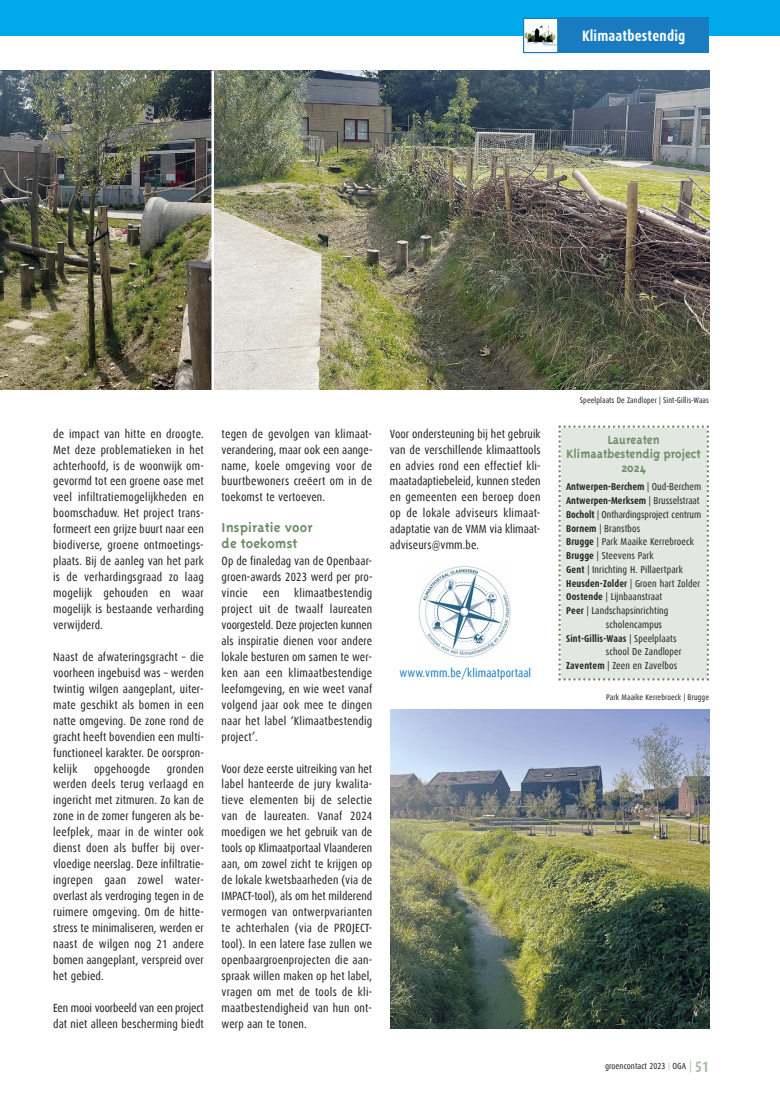
<style>
.page{position:relative;width:780px;height:1099px;background:#fff}
.page>*{position:absolute;margin:0;border:0;box-sizing:border-box;transform-origin:0 0}
.t1{font:700 15px/16px "Triplex";letter-spacing:.01em;color:#6e8e67}
.t2{font:700 15px "Dax Condensed";letter-spacing:.01em;color:#fff}
.t3{font:700 13.75px/13.5px "Triplex";color:#6e8e67;text-align:center;scale:.95 1}
.t4{font:11.88px/15.9px "Dax Condensed";letter-spacing:.01em;color:#272526;text-align:justify}
.t5{font:11.88px "Dax Condensed";letter-spacing:.01em;color:#1a7cc0}
.t6{font:10px "Dax Condensed";letter-spacing:.01em;color:#272526}
.t7{font:700 10px "Dax Condensed";color:#272526}
.t8{font:8.75px "Dax Condensed";letter-spacing:.01em;color:#272526}
.t9{font:8.12px "Dax Condensed";letter-spacing:.01em;color:#272526}
.s1{font-weight:400}
.s2{font-weight:700}
.s3{color:#a8bba4}
.s4{font-size:11.88px;color:#a8bba4}
.s5{font-weight:700;font-size:15px;color:#a8bba4}
</style>
<div class="page">
<div style="left:0;top:0;width:780px;height:35px;background:#00aaea"></div>
<div style="left:558px;top:18px;width:151px;height:35px;background:#1a7cc0"></div>
<div style="left:524px;top:19px;width:33px;height:33px;background:#fff"></div>
<img style="left:525px;top:25px;width:31px;height:21px">
<div style="left:523px;top:18px;width:35px;height:35px;border:1px solid #1a7cc0"></div>
<img style="left:0;top:71px;width:211px;height:319px">
<img style="left:214px;top:71px;width:495px;height:319px">
<img style="left:390px;top:709px;width:319px;height:319px">
<div style="left:558px;top:425px;width:151px;height:255px;background:#e2e8e1"></div>
<img style="left:419px;top:567px;width:91px;height:90px">
<p class="t2" style="left:582px;top:27px;width:105px">Klimaatbestendig</p>
<p class="t4" style="left:53px;top:426px;width:152px">de impact van hitte en droogte.<br>Met deze problematieken in het achterhoofd, is de woonwijk om&shy;gevormd tot een groene oase met veel infiltratiemogelijkheden en boomschaduw. Het project trans&shy;formeert een grijze buurt naar een biodiverse, groene ontmoetings&shy;plaats. Bij de aanleg van het park is de verhardingsgraad zo laag mogelijk gehouden en waar mogelij k is bestaande verharding verwijderd.</p>
<p class="t4" style="left:53px;top:649px;width:152px">Naast de afwateringsgracht – die voorheen ingebuisd was – werden twintig wilgen aangeplant, uiter&shy;mate geschikt als bomen in een natte omgeving. De zone rond de gracht heeft bovendien een multi&shy;functioneel karakter. De oorspron&shy;kelijk</p>
<p class="t4" style="left:53px;top:761px;width:152px;text-indent:114px">gronden werden deels terug verlaagd en ingericht met zitmuren. Zo kan de zone in de zomer fungeren als be&shy;leefplek, maar in de winter ook dienst doen als buffer bij over&shy;vloedige neerslag. Deze infiltratie&shy;ingrepen gaan zowel water&shy;overlast als verdroging tegen in de ruimere omgeving. Om de hitte&shy;stress te minimaliseren, werden er naast de wilgen nog 21 andere bomen aangeplant, verspreid over het gebied.</p>
<p class="t4" style="left:53px;top:1000px;width:152px">Een mooi voorbeeld van een project dat niet alleen bescherming biedt</p>
<p class="t4" style="left:94px;top:761px;width:58px">opgehoogde</p>
<p class="t4" style="left:221px;top:426px;width:152px">tegen de gevolgen van klimaat&shy;verandering, maar ook een aange&shy;name, koele omgeving voor de buurtbewoners creëert om in de toekomst te vertoeven.</p>
<p class="t1" style="left:221px;top:520px;width:92px">Inspiratie voor de toekomst</p>
<p class="t4" style="left:221px;top:554px;width:152px">Op de finaledag van de Openbaar&shy;groen-awards 2023 werd per pro&shy;vincie een klimaatbestendig project uit de twaalf laureaten voorgesteld. Deze projecten kunnen als inspiratie dienen voor andere lokale besturen om samen te wer&shy;ken aan een klimaatbestendige leefomgeving, en wie weet vanaf volgend jaar ook mee te dingen naar het label ‘Klimaatbestendig project’.</p>
<p class="t4" style="left:221px;top:761px;width:152px">Voor deze eerste uitreiking van het label hanteerde de jury kwalita&shy;tieve elementen bij de selectie van de laureaten. Vanaf 2024 moedigen we het gebruik van de tools op Klimaatportaal Vlaanderen aan, om zowel zicht te krijgen op de lokale kwetsbaarheden (via de IMPACT-tool), als om het milderend vermogen van ontwerpvarianten te achterhalen (via de PROJECT&shy;tool). In een latere fase zullen we openbaargroenprojecten die aan&shy;spraak willen maken op het label, vragen om met de tools de kli&shy;maatbestendigheid van hun ont&shy;werp aan te tonen.</p>
<p class="t9" style="left:580px;top:396px;width:131px">Speelplaats De Zandloper | Sint-Gillis-Waas</p>
<p class="t4" style="left:390px;top:426px;width:152px">Voor ondersteuning bij het gebruik van de verschillende klimaattools en advies rond een effectief kli&shy;maatadaptiebeleid, kunnen steden en gemeenten een beroep doen op de lokale adviseurs klimaat&shy;adaptatie van de VMM via klimaat&shy;adviseurs@vmm.be.</p>
<p class="t3" style="left:566px;top:434px;width:143px">Laureaten<br>Klimaatbestendig project<br>2024</p>
<p class="t7" style="left:566px;top:481px;width:136px">Antwerpen-Berchem <span class="s1">| Oud-Berchem</span></p>
<p class="t7" style="left:566px;top:495px;width:135px">Antwerpen-Merksem <span class="s1">| Brusselstraat</span></p>
<p class="t6" style="left:566px;top:509px;width:136px"><span class="s2">Bocholt</span> | Onthardingsproject centrum</p>
<p class="t6" style="left:566px;top:522px;width:76px"><span class="s2">Bornem</span> | Branstbos</p>
<p class="t6" style="left:566px;top:536px;width:129px"><span class="s2">Brugge</span> | Park Maaike Kerrebroeck</p>
<p class="t6" style="left:566px;top:550px;width:89px"><span class="s2">Brugge</span> | Steevens Park</p>
<p class="t6" style="left:566px;top:564px;width:118px"><span class="s2">Gent</span> | Inrichting H. Pillaertpark</p>
<p class="t6" style="left:566px;top:577px;width:135px"><span class="s2">Heusden-Zolder</span> | Groen hart Zolder</p>
<p class="t6" style="left:566px;top:591px;width:98px"><span class="s2">Oostende</span> | Lijnbaanstraat</p>
<p class="t6" style="left:566px;top:605px;width:104px"><span class="s2">Peer</span> | Landschapsinrichting</p>
<p class="t6" style="left:606px;top:619px;width:58px">scholencampus</p>
<p class="t7" style="left:566px;top:632px;width:112px">Sint-Gillis-Waas <span class="s1">| Speelplaats</span></p>
<p class="t6" style="left:606px;top:646px;width:77px">school De Zandloper</p>
<p class="t6" style="left:566px;top:660px;width:112px"><span class="s2">Zaventem</span> | Zeen en Zavelbos</p>
<p class="t5" style="left:399px;top:666px;width:133px">www.vmm.be/klimaatportaal</p>
<p class="t9" style="left:606px;top:693px;width:104px">Park Maaike Kerrebroeck | Brugge</p>
<p class="t8" style="left:605px;top:1061px;width:105px">groencontact 2023 <span class="s3">|</span> OGA <span class="s4">|</span> <span class="s5">51</span></p>
</div>
